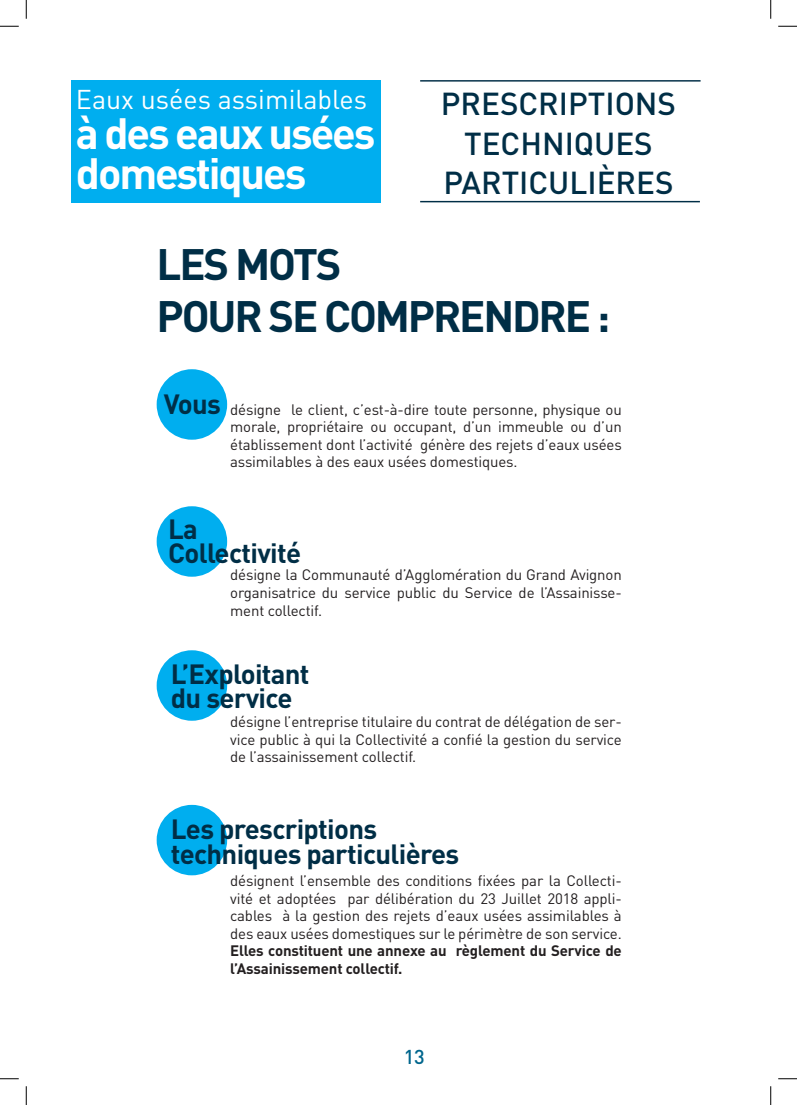
<style>
.page{position:relative;width:797px;height:1105px;background:#fff}
.page>*{position:absolute;margin:0;border:0;box-sizing:border-box;transform-origin:0 0}
.t1{font:700 43.5px/52.1px "DIN";letter-spacing:-.05em;color:#002e46}
.t2{font:700 43.25px/39.8px "DIN";letter-spacing:-.05em;color:#fff}
.t3{font:500 31.38px/39.2px "DIN";color:#002e46;text-align:center}
.t4{font:700 27.5px/23.8px "DIN";letter-spacing:-.025em;color:#002e46}
.t5{font:26.88px "DIN";color:#fff}
.t6{font:500 19.88px "DIN";color:#00668d}
.t7{font:15px/17.5px "DIN";letter-spacing:-.01em;color:#231f20;text-align:justify}
.t8{font:700 15px/17.5px "DIN";letter-spacing:-.01em;color:#231f20}
</style>
<div class="page">
<div style="left:72px;top:80px;width:309px;height:122px;background:#00aeef"></div>
<hr style="left:420px;top:201px;width:280px;height:1px;background:#002e46">
<hr style="left:420px;top:80px;width:280px;height:2px;background:#002e46">
<div style="left:157px;top:506px;width:70px;height:71px;background:#00aeef;border-radius:50%"></div>
<div style="left:157px;top:650px;width:70px;height:71px;background:#00aeef;border-radius:50%"></div>
<div style="left:157px;top:369px;width:70px;height:71px;background:#00aeef;border-radius:50%"></div>
<div style="left:157px;top:805px;width:70px;height:70px;background:#00aeef;border-radius:50%"></div>
<svg style="left:0;top:25px;width:19px;height:2px"></svg>
<svg style="left:778px;top:25px;width:19px;height:2px"></svg>
<svg style="left:0;top:1078px;width:19px;height:1px"></svg>
<svg style="left:778px;top:1078px;width:19px;height:1px"></svg>
<svg style="left:25px;top:0;width:2px;height:19px"></svg>
<svg style="left:25px;top:1086px;width:2px;height:19px"></svg>
<svg style="left:770px;top:0;width:1px;height:19px"></svg>
<svg style="left:770px;top:1086px;width:1px;height:19px"></svg>
<h3 class="t5" style="left:76px;top:83px;width:293px">Eaux usées assimilables</h3>
<h2 class="t2" style="left:76px;top:112px;width:301px">à des eaux usées domestiques</h2>
<h3 class="t3" style="left:441px;top:83px;width:237px">PRESCRIPTIONS<br>TECHNIQUES<br>PARTICULIÈRES</h3>
<h1 class="t1" style="left:157px;top:236px;width:455px">LES MOTS<br>POUR SE COMPRENDRE :</h1>
<h3 class="t4" style="left:164px;top:390px;width:59px">Vous</h3>
<p class="t7" style="left:230px;top:400px;width:393px">désigne le client, c’est-à-dire toute personne, physique ou morale, propriétaire ou occupant, d’un immeuble ou d’un établissement dont l’activité génère des rejets d’eaux usées assimilables à des eaux usées domestiques.</p>
<h3 class="t4" style="left:168px;top:516px;width:134px">La<br>Collectivité</h3>
<p class="t7" style="left:230px;top:566px;width:393px">désigne la Communauté d’Agglomération du Grand Avignon organisatrice du service public du Service de l’Assainisse&shy;ment collectif.</p>
<h3 class="t4" style="left:171px;top:661px;width:140px">L’Exploitant du service</h3>
<p class="t7" style="left:230px;top:713px;width:393px">désigne l’entreprise titulaire du contrat de délégation de ser&shy;vice public à qui la Collectivité a confié la gestion du service de l’assainissement collectif.</p>
<h3 class="t4" style="left:171px;top:815px;width:290px;line-height:25px">Les prescriptions techniques particulières</h3>
<p class="t7" style="left:230px;top:872px;width:393px">désignent l’ensemble des conditions fixées par la Collecti&shy;vité et adoptées par délibération du 23 Juillet 2018 appli&shy;cables à la gestion des rejets d’eaux usées assimilables à des eaux usées domestiques sur le périmètre de son service.</p>
<p class="t8" style="left:230px;top:941px;width:393px">Elles constituent une annexe au règlement du Service de l’Assainissement collectif.</p>
<h3 class="t6" style="left:404px;top:1044px;width:22px">13</h3>
</div>
